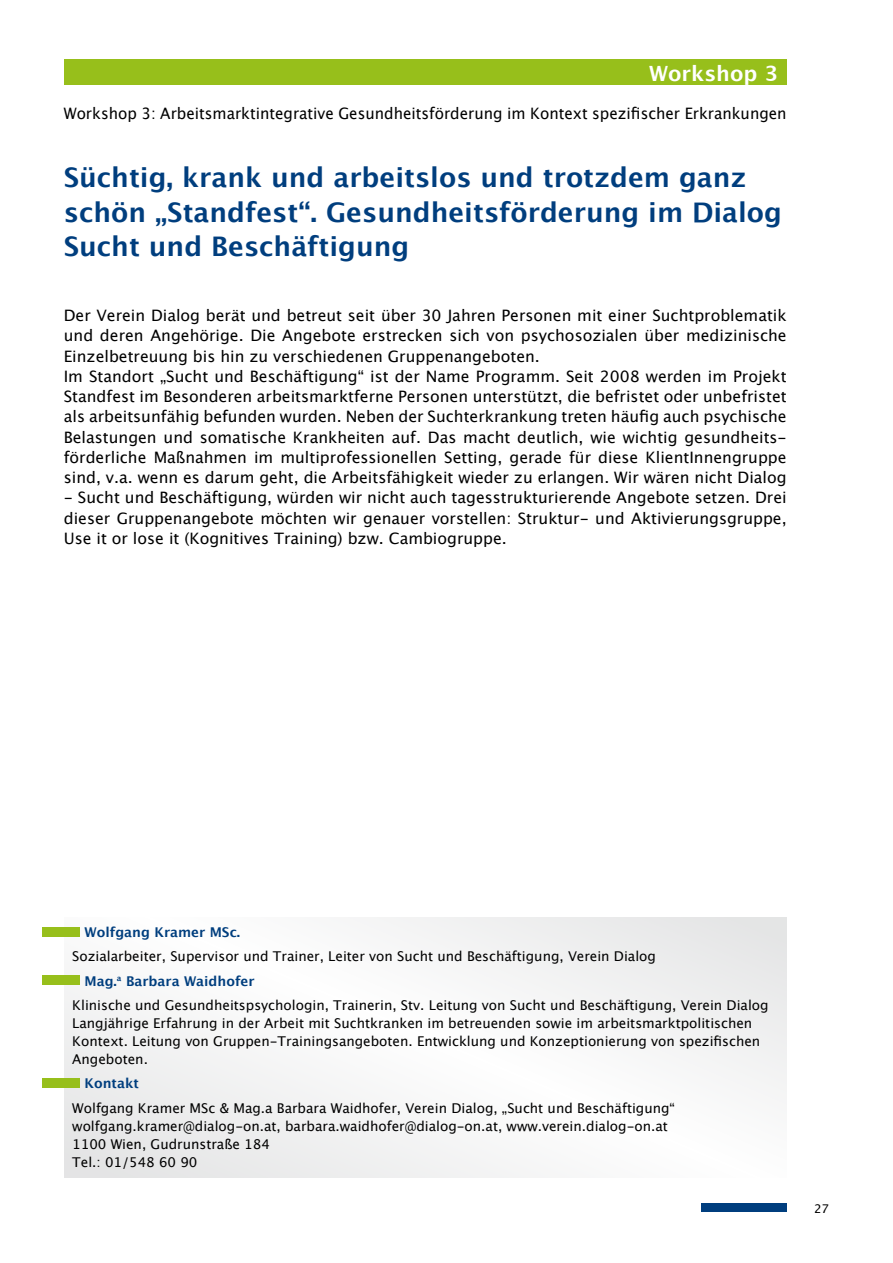
<style>
.page{position:relative;width:893px;height:1263px;background:#fff}
.page>*{position:absolute;margin:0;border:0;box-sizing:border-box;transform-origin:0 0}
.t1{font:700 27px/34.5px "Lucida Grande";color:#003e7e}
.t2{font:700 21px "Lucida Grande";color:#fff}
.t3{font:15.75px/20.2px "Lucida Grande";color:#000}
.t4{font:15.75px "Lucida Grande";color:#000;scale:.96 1}
.t5{font:13.5px/18px "Lucida Grande";color:#000}
.t6{font:700 13.5px "Lucida Grande";color:#003e7e}
.t7{font:12px "Lucida Grande";color:#000}
</style>
<div class="page">
<div style="left:702px;top:1203px;width:85px;height:9px;background:#003e7e"></div>
<div style="left:64px;top:60px;width:723px;height:25px;background:#97bf1b"></div>
<div style="left:64px;top:918px;width:723px;height:260px;background:linear-gradient(to right,#f3f4f4,#f6f6f6)"></div>
<div style="left:43px;top:927px;width:37px;height:10px;background:#97bf1b"></div>
<div style="left:43px;top:975px;width:37px;height:10px;background:#97bf1b"></div>
<div style="left:43px;top:1078px;width:37px;height:10px;background:#97bf1b"></div>
<h2 class="t2" style="left:649px;top:56px;width:131px">Workshop 3</h2>
<p class="t4" style="left:64px;top:104px;width:754px">Workshop 3: Arbeitsmarktintegrative Gesundheitsförderung im Kontext spezifischer Erkrankungen</p>
<h1 class="t1" style="left:64px;top:160px;width:720px">Süchtig, krank und arbeitslos und trotzdem ganz schön „Standfest“. Gesundheitsförderung im Dialog<br>Sucht und Beschäftigung</h1>
<p class="t3" style="left:64px;top:306px;width:724px">Der Verein Dialog berät und betreut seit über 30 Jahren Personen mit einer Suchtproblematik und deren Angehörige. Die Angebote erstrecken sich von psychosozialen über medizinische Einzelbetreuung bis hin zu verschiedenen Gruppenangeboten.<br>Im Standort „Sucht und Beschäftigung“ ist der Name Programm. Seit 2008 werden im Projekt Standfest im Besonderen arbeitsmarktferne Personen unterstützt, die befristet oder unbefristet als arbeitsunfähig befunden wurden. Neben der Suchterkrankung treten häufig auch psychische Belastungen und somatische Krankheiten auf. Das macht deutlich, wie wichtig gesundheits&shy;förderliche Maßnahmen im multiprofessionellen Setting, gerade für diese KlientInnengruppe sind, v.a. wenn es darum geht, die Arbeitsfähigkeit wieder zu erlangen. Wir wären nicht Dialog</p>
<p class="t3" style="left:64px;top:488px;width:724px;text-align:justify">- Sucht und Beschäftigung, würden wir nicht auch tagesstrukturierende Angebote setzen. Drei dieser Gruppenangebote möchten wir genauer vorstellen: Struktur- und Aktivierungsgruppe, Use it or lose it (Kognitives Training) bzw. Cambiogruppe.</p>
<p class="t6" style="left:85px;top:921px;width:157px">Wolfgang Kramer MSc.</p>
<p class="t5" style="left:72px;top:948px;width:585px">Sozialarbeiter, Supervisor und Trainer, Leiter von Sucht und Beschäftigung, Verein Dialog</p>
<p class="t6" style="left:85px;top:970px;width:172px">Mag.<sup>a</sup> Barbara Waidhofer</p>
<p class="t5" style="left:72px;top:996px;width:698px">Klinische und Gesundheitspsychologin, Trainerin, Stv. Leitung von Sucht und Beschäftigung, Verein Dialog</p>
<p class="t5" style="left:72px;top:1014px;width:690px">Langjährige Erfahrung in der Arbeit mit Suchtkranken im betreuenden sowie im arbeitsmarktpolitischen<br>Kontext. Leitung von Gruppen-Trainingsangeboten. Entwicklung und Konzeptionierung von spezifischen<br>Angeboten.</p>
<p class="t6" style="left:85px;top:1073px;width:56px">Kontakt</p>
<p class="t5" style="left:72px;top:1099px;width:604px">Wolfgang Kramer MSc &amp; Mag.a Barbara Waidhofer, Verein Dialog, „Sucht und Beschäftigung“ wolfgang. kramer@dialog-on.at, barbara.waidhofer@dialog-on.at, www.verein.dialog-on.at 1100 Wien, Gudrunstraße 184<br>Tel. : 01/548 60 90</p>
<p class="t7" style="left:814px;top:1202px;width:17px">27</p>
</div>
